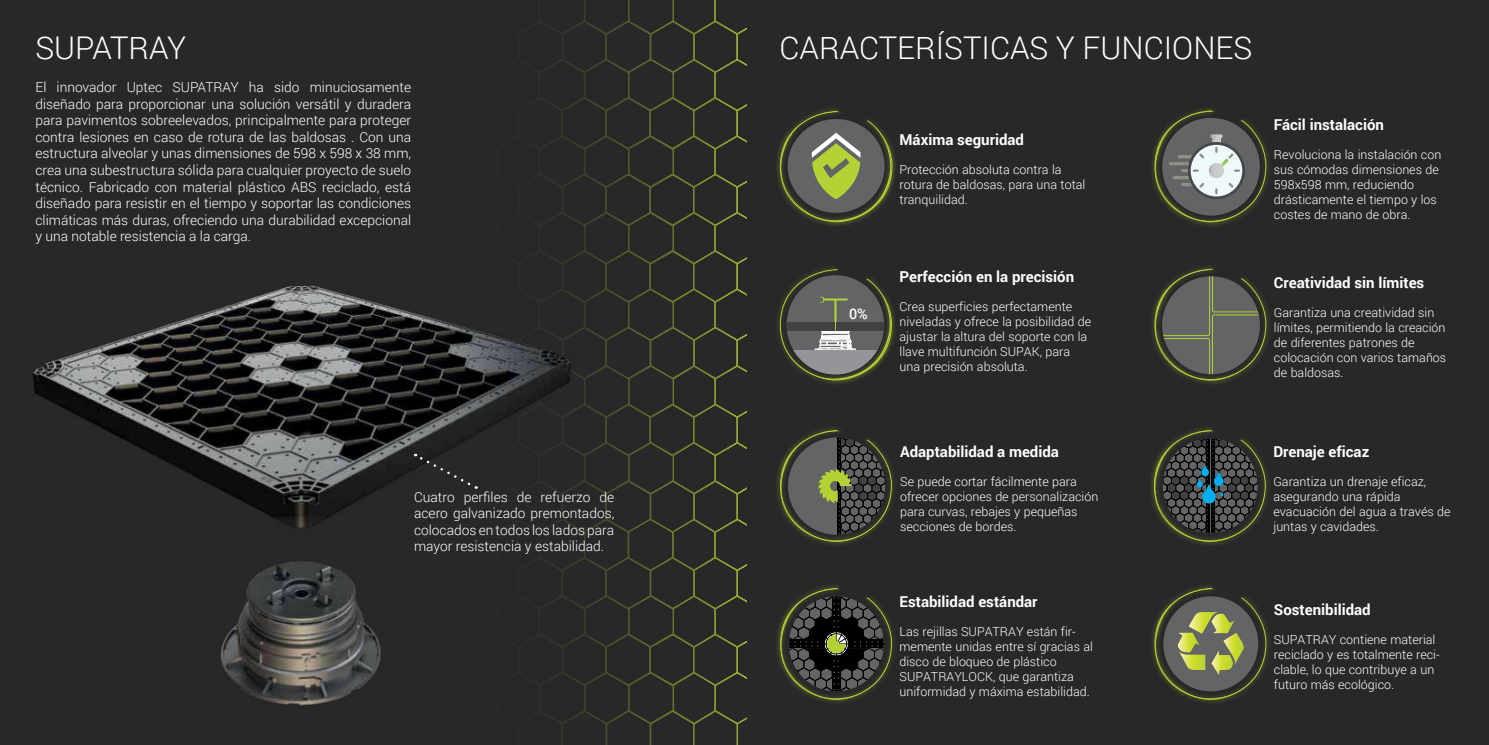
<style>
.page{position:relative;width:1489px;height:745px;background:#fff}
.page>*{position:absolute;margin:0;border:0;box-sizing:border-box;transform-origin:0 0}
.t1{font:300 31.25px "Roboto";color:#fff}
.t2{font:700 15px "Roboto";color:#fff}
.t3{font:500 14.62px "Roboto";color:#fff}
.t4{font:300 13.75px/16.5px "Roboto";color:#fff;text-align:justify}
.t5{font:300 12.5px/15px "Roboto";color:#fff}
</style>
<div class="page">
<div style="left:0;top:0;width:1488px;height:744px;background:#292829"></div>
<svg style="left:551px;top:0;width:195px;height:744px"></svg>
<svg style="left:735px;top:365px;width:11px;height:379px"></svg>
<img style="left:221px;top:561px;width:160px;height:145px">
<img style="left:32px;top:269px;width:554px;height:278px">
<svg style="left:415px;top:453px;width:61px;height:35px"></svg>
<div style="left:775px;top:425px;width:121px;height:121px;background:#b2d235;opacity:.75"></div>
<svg style="left:779px;top:429px;width:113px;height:113px"></svg>
<div style="left:1149px;top:264px;width:122px;height:121px;background:#b2d235;opacity:.75"></div>
<svg style="left:1154px;top:268px;width:112px;height:112px"></svg>
<div style="left:1149px;top:106px;width:122px;height:121px;background:#b2d235;opacity:.75"></div>
<svg style="left:1154px;top:110px;width:112px;height:112px"></svg>
<div style="left:775px;top:106px;width:122px;height:121px;background:#b2d235;opacity:.75"></div>
<svg style="left:779px;top:111px;width:113px;height:111px"></svg>
<div style="left:775px;top:264px;width:121px;height:121px;background:#b2d235;opacity:.75"></div>
<svg style="left:779px;top:269px;width:113px;height:111px"></svg>
<div style="left:1149px;top:425px;width:121px;height:121px;background:#b2d235;opacity:.75"></div>
<svg style="left:1153px;top:429px;width:112px;height:113px"></svg>
<div style="left:1149px;top:582px;width:122px;height:122px;background:#b2d235;opacity:.75"></div>
<svg style="left:1154px;top:587px;width:112px;height:112px"></svg>
<div style="left:775px;top:582px;width:121px;height:122px;background:#b2d235;opacity:.75"></div>
<svg style="left:779px;top:587px;width:113px;height:112px"></svg>
<h1 class="t1" style="left:35px;top:26px;width:152px">SUPATRAY</h1>
<p class="t4" style="left:35px;top:79px;width:377px">El innovador Uptec SUPATRAY ha sido minuciosamente diseñado para proporcionar una solución versátil y duradera para pavimentos sobreelevados, principalmente para proteger contra lesiones en caso de rotura de las baldosas . Con una estructura alveolar y unas dimensiones de 598 x 598 x 38 mm, crea una subestructura sólida para cualquier proyecto de suelo técnico. Fabricado con material plástico ABS reciclado, está diseñado para resistir en el tiempo y soportar las condiciones climáticas más duras, ofreciendo una durabilidad excepcional y una notable resistencia a la carga.</p>
<p class="t4" style="left:414px;top:488px;width:202px">Cuatro per昀椀les de refuerzo de acero galvanizado premontados, colocados en todos los lados para mayor resistencia y estabilidad.</p>
<h1 class="t1" style="left:779px;top:26px;width:474px">CARACTERÍSTICAS Y FUNCIONES</h1>
<p class="t3" style="left:849px;top:305px;width:20px">0%</p>
<p class="t2" style="left:899px;top:133px;width:126px">Máxima seguridad</p>
<p class="t5" style="left:899px;top:161px;width:187px">Protección absoluta contra la rotura de baldosas, para una total tranquilidad.</p>
<p class="t2" style="left:899px;top:271px;width:176px">Perfección en la precisión</p>
<p class="t5" style="left:899px;top:298px;width:193px">Crea superficies perfectamente niveladas y ofrece la posibilidad de ajustar la altura del soporte con la llave multifunción SUPAK, para una precisión absoluta.</p>
<p class="t2" style="left:1273px;top:118px;width:111px">Fácil instalación</p>
<p class="t5" style="left:1273px;top:146px;width:169px">Revoluciona la instalación con sus cómodas dimensiones de<br>598x598 mm, reduciendo drásticamente el tiempo y los costes de mano de obra.</p>
<p class="t2" style="left:1273px;top:276px;width:152px">Creatividad sin límites</p>
<p class="t5" style="left:1273px;top:306px;width:174px">Garantiza una creatividad sin límites, permitiendo la creación de diferentes patrones de colocación con varios tamaños de baldosas.</p>
<p class="t2" style="left:900px;top:445px;width:160px">Adaptabilidad a medida</p>
<p class="t5" style="left:900px;top:473px;width:200px">Se puede cortar fácilmente para ofrecer opciones de personalización para curvas, rebajes y pequeñas secciones de bordes.</p>
<p class="t2" style="left:899px;top:595px;width:140px">Estabilidad estándar</p>
<p class="t5" style="left:899px;top:623px;width:195px">Las rejillas SUPATRAY están fir&shy;memente unidas entre sí gracias al disco de bloqueo de plástico<br>SUPATRAYLOCK, que garantiza uniformidad y máxima estabilidad.</p>
<p class="t2" style="left:1273px;top:445px;width:97px">Drenaje eficaz</p>
<p class="t5" style="left:1273px;top:473px;width:179px">Garantiza un drenaje eficaz, asegurando una rápida evacuación del agua a través de juntas y cavidades.</p>
<p class="t2" style="left:1273px;top:603px;width:98px">Sostenibilidad</p>
<p class="t5" style="left:1273px;top:631px;width:167px">SUPATRAY contiene material reciclado y es totalmente reci&shy;clable, lo que contribuye a un futuro más ecológico.</p>
</div>
